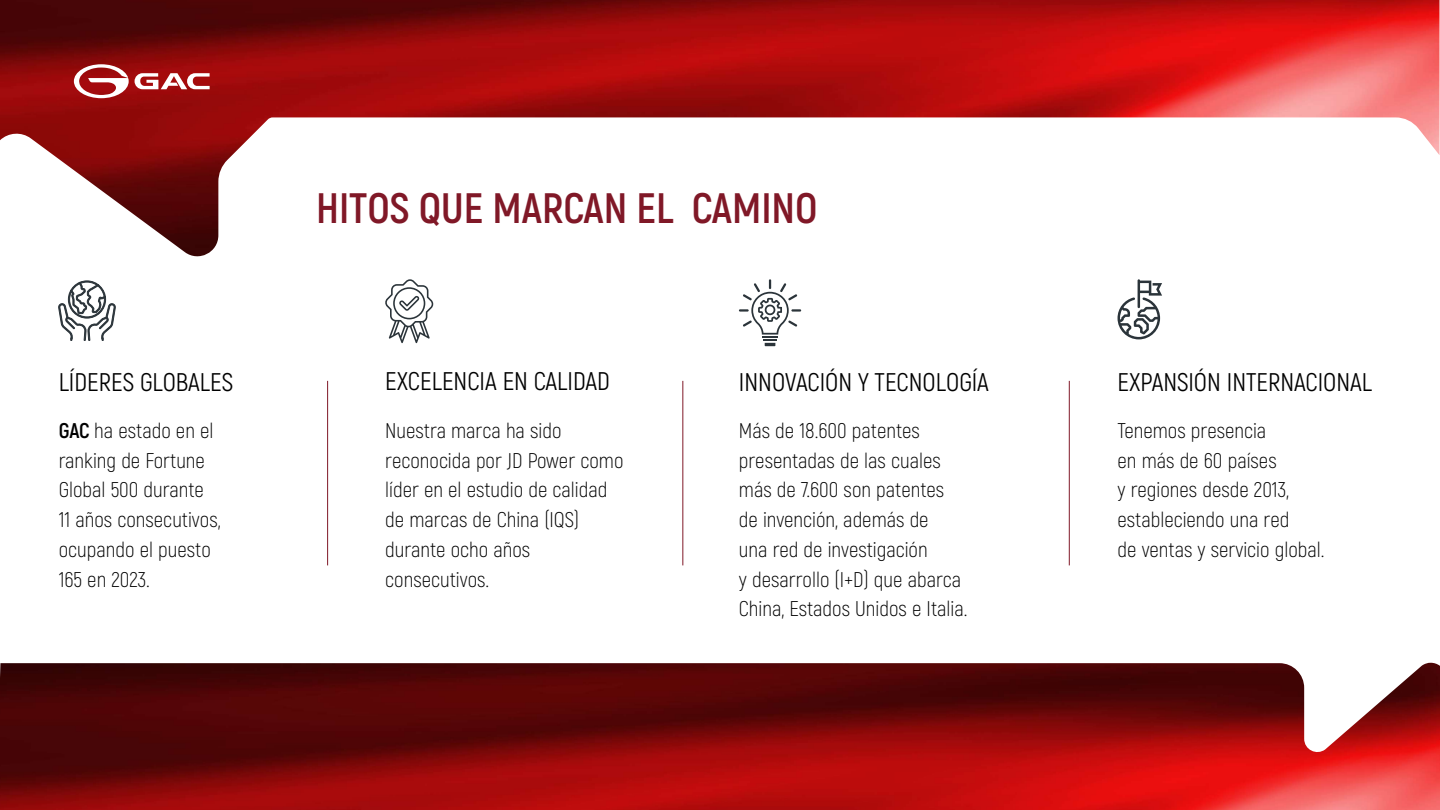
<style>
.page{position:relative;width:1440px;height:810px;background:#fff}
.page>*{position:absolute;margin:0;border:0;box-sizing:border-box;transform-origin:0 0}
.t1{font:700 42.53px "Akrobat";color:#801827}
.t2{font:25.5px "Akrobat";color:#000}
.t3{font:300 21.23px/29.8px "Akrobat";color:#000}
.s1{font-weight:700}
</style>
<div class="page">
<svg style="left:1118px;top:279px;width:44px;height:60px"></svg>
<svg style="left:739px;top:279px;width:62px;height:67px"></svg>
<svg style="left:385px;top:279px;width:49px;height:64px"></svg>
<svg style="left:58px;top:280px;width:58px;height:61px"></svg>
<hr style="left:327px;top:381px;width:1px;height:184px;background:#801827">
<hr style="left:683px;top:381px;width:1px;height:184px;background:#801827">
<hr style="left:1069px;top:381px;width:1px;height:184px;background:#801827">
<img style="left:0;top:0;width:1440px;height:257px">
<img style="left:0;top:663px;width:1440px;height:147px">
<svg style="left:135px;top:73px;width:75px;height:16px"></svg>
<svg style="left:74px;top:64px;width:55px;height:34px"></svg>
<h1 class="t1" style="left:316px;top:181px;width:503px">HITOS QUE MARCAN EL CAMINO</h1>
<p class="t2" style="left:59px;top:367px;width:176px">LÍDERES GLOBALES</p>
<p class="t2" style="left:385px;top:366px;width:226px">EXCELENCIA EN CALIDAD</p>
<p class="t2" style="left:739px;top:367px;width:252px">INNOVACIÓN Y TECNOLOGÍA</p>
<p class="t2" style="left:1118px;top:367px;width:256px">EXPANSIÓN INTERNACIONAL</p>
<p class="t3" style="left:59px;top:415px;width:164px"><span class="s1">GAC</span> ha estado en el ranking de Fortune<br>Global 500 durante<br>11 años consecutivos, ocupando el puesto<br>165 en 2023.</p>
<p class="t3" style="left:385px;top:415px;width:240px">Nuestra marca ha sido reconocida por JD Power como líder en el estudio de calidad de marcas de China (IQS) durante ocho años consecutivos.</p>
<p class="t3" style="left:739px;top:415px;width:230px">Más de 18.600 patentes presentadas de las cuales más de 7.600 son patentes de invención, además de<br>una red de investigación<br>y desarrollo (I+D) que abarca<br>China, Estados Unidos e Italia.</p>
<p class="t3" style="left:1118px;top:415px;width:209px">Tenemos presencia<br>en más de 60 países<br>y regiones desde 2013, estableciendo una red<br>de ventas y servicio global.</p>
</div>
